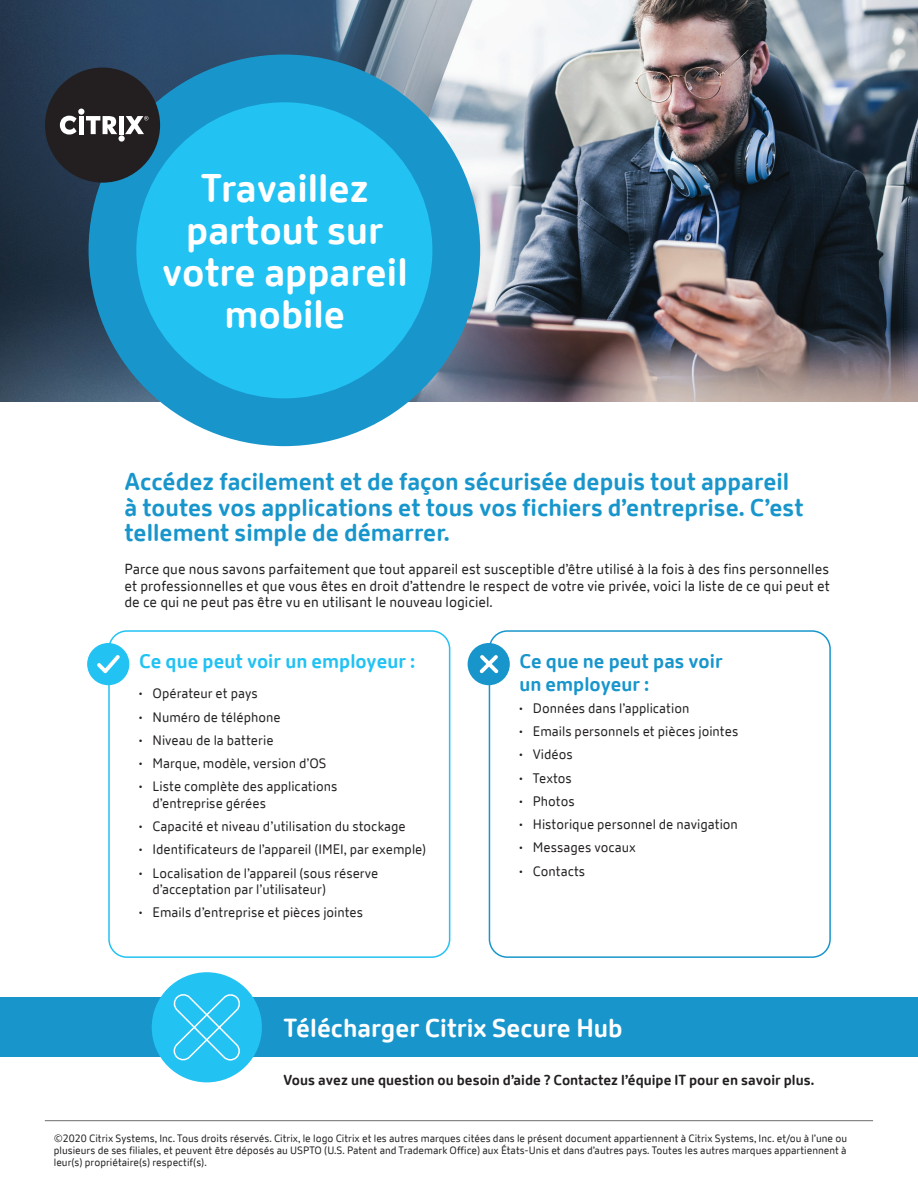
<style>
.page{position:relative;width:918px;height:1188px;background:#fff}
.page>*{position:absolute;margin:0;border:0;box-sizing:border-box;transform-origin:0 0}
.t1{font:700 39px/42px "Citrix New Sans";color:#fff;text-align:center}
.BodyText_-_100k_-_10{font:700 25.5px "Citrix New Sans";color:#fff}
.SubHeadIntro_-_no_li{font:700 24px/25.5px "Citrix New Sans";color:#1896cc}
.Subhead_-_100k_-_13{font:700 19.5px/22.5px "Citrix New Sans";color:#1896cc}
.Subhead_-_100k_-_13-2{font:700 19.5px "Citrix New Sans";color:#22c2f3}
.BodyText_-_100k_-_10-2{font:14.25px/16.5px "Citrix New Sans";color:#231f20;text-align:justify}
.BodyText_-_100k_-_10-3{font:700 14.25px "Citrix New Sans";color:#231f20}
.t2{font:13.5px/16.5px "Citrix New Sans";color:#231f20}
.t3{font:10.5px/12px "Citrix New Sans";color:#231f20;text-align:justify}
</style>
<div class="page">
<hr style="left:45px;top:1120px;width:828px;height:1px;background:#6c6d70">
<img style="left:0;top:0;width:918px;height:401px">
<div style="left:89px;top:55px;width:391px;height:391px;background:#1896cc;border-radius:50%"></div>
<div style="left:136px;top:102px;width:296px;height:296px;background:#22c2f3;border-radius:50%"></div>
<div style="left:45px;top:68px;width:115px;height:115px;background:#231f20;border-radius:50%"></div>
<div style="left:119px;top:135px;width:6px;height:7px;background:#fff;border-radius:50%"></div>
<div style="left:119px;top:116px;width:5px;height:18px;background:#fff"></div>
<svg style="left:60px;top:109px;width:57px;height:26px"></svg>
<svg style="left:125px;top:116px;width:23px;height:18px"></svg>
<div style="left:489px;top:630px;width:342px;height:328px;border:2px solid #1896cc;border-radius:18px"></div>
<div style="left:468px;top:643px;width:42px;height:42px;background:#1896cc;border-radius:50%"></div>
<svg style="left:480px;top:655px;width:18px;height:18px"></svg>
<div style="left:108px;top:630px;width:342px;height:328px;border:2px solid #22c2f3;border-radius:18px"></div>
<div style="left:87px;top:643px;width:42px;height:42px;background:#22c2f3;border-radius:50%"></div>
<svg style="left:97px;top:655px;width:23px;height:18px"></svg>
<div style="left:0;top:998px;width:918px;height:59px;background:#1896cc"></div>
<div style="left:152px;top:972px;width:110px;height:110px;background:#22c2f3;border-radius:50%"></div>
<svg style="left:173px;top:994px;width:67px;height:67px"></svg>
<p class="t1" style="left:162px;top:168px;width:247px">Travaillez partout sur votre appareil mobile</p>
<p class="SubHeadIntro_-_no_li" style="left:124px;top:470px;width:681px">Accédez facilement et de façon sécurisée depuis tout appareil à toutes vos applications et tous vos fichiers d’entreprise. C’est tellement simple de démarrer.</p>
<p class="BodyText_-_100k_-_10-2" style="left:124px;top:561px;width:707px">Parce que nous savons parfaitement que tout appareil est susceptible d’être utilisé à la fois à des fins personnelles et professionnelles et que vous êtes en droit d’attendre le respect de votre vie privée, voici la liste de ce qui peut et de ce qui ne peut pas être vu en utilisant le nouveau logiciel.</p>
<p class="Subhead_-_100k_-_13-2" style="left:139px;top:650px;width:278px">Ce que peut voir un employeur :</p>
<p class="t2" style="left:139px;top:686px;width:120px">• Opérateur et pays</p>
<p class="t2" style="left:139px;top:709px;width:143px">• Numéro de téléphone</p>
<p class="t2" style="left:139px;top:732px;width:136px">• Niveau de la batterie</p>
<p class="t2" style="left:139px;top:755px;width:189px">• Marque, modèle, version d’OS</p>
<p class="t2" style="left:153px;top:779px;width:186px;text-indent:-14px">• Liste complète des applications d’entreprise gérées</p>
<p class="t2" style="left:139px;top:818px;width:268px">• Capacité et niveau d’utilisation du stockage</p>
<p class="t2" style="left:139px;top:842px;width:289px">• Identificateurs de l’appareil (IMEI, par exemple)</p>
<p class="t2" style="left:153px;top:865px;width:227px;text-indent:-14px">• Localisation de l’appareil (sous réserve d’acceptation par l’utilisateur)</p>
<p class="t2" style="left:139px;top:905px;width:226px">• Emails d’entreprise et pièces jointes</p>
<p class="Subhead_-_100k_-_13" style="left:519px;top:651px;width:205px">Ce que ne peut pas voir un employeur :</p>
<p class="t2" style="left:519px;top:700px;width:172px">• Données dans l’application</p>
<p class="t2" style="left:519px;top:723px;width:221px">• Emails personnels et pièces jointes</p>
<p class="t2" style="left:519px;top:747px;width:55px">• Vidéos</p>
<p class="t2" style="left:519px;top:770px;width:54px">• Textos</p>
<p class="t2" style="left:519px;top:793px;width:57px">• Photos</p>
<p class="t2" style="left:519px;top:816px;width:220px">• Historique personnel de navigation</p>
<p class="t2" style="left:519px;top:840px;width:118px">• Messages vocaux</p>
<p class="t2" style="left:519px;top:863px;width:67px">• Contacts</p>
<p class="BodyText_-_100k_-_10" style="left:284px;top:1013px;width:341px">Télécharger Citrix Secure Hub</p>
<p class="BodyText_-_100k_-_10-3" style="left:284px;top:1071px;width:532px">Vous avez une question ou besoin d’aide ? Contactez l’équipe IT pour en savoir plus.</p>
<p class="t3" style="left:54px;top:1133px;width:795px">©2020 Citrix Systems, Inc. Tous droits réservés. Citrix, le logo Citrix et les autres marques citées dans le présent document appartiennent à Citrix Systems, Inc. et/ou à l’une ou plusieurs de ses filiales, et peuvent être déposés au USPTO (U.S. Patent and Trademark Office) aux États-Unis et dans d’autres pays. Toutes les autres marques appartiennent à leur(s) propriétaire(s) respectif(s).</p>
</div>
